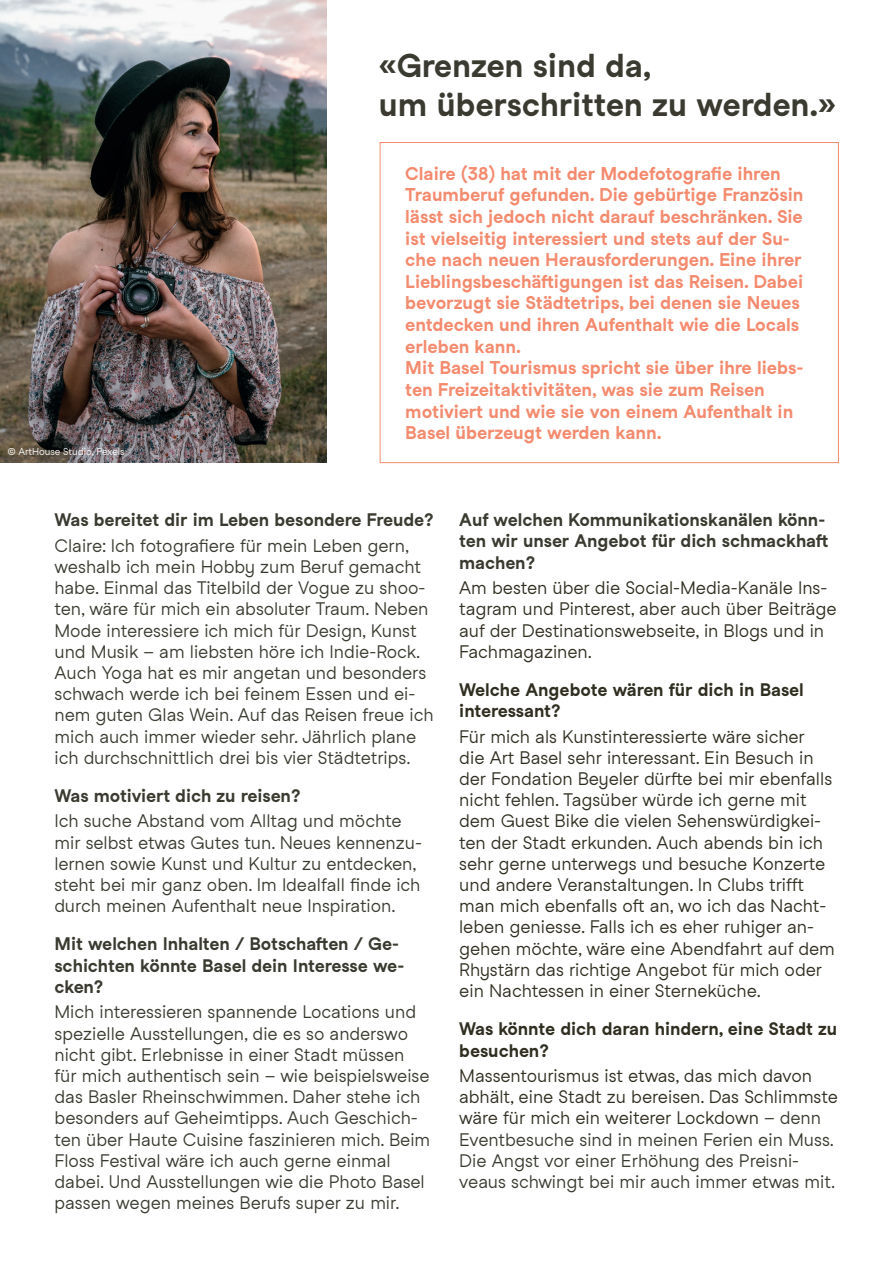
<style>
.page{position:relative;width:893px;height:1263px;background:#fff}
.page>*{position:absolute;margin:0;border:0;box-sizing:border-box;transform-origin:0 0}
.t1{font:700 32.25px/38.7px "Studio Feixen Sans";color:#3a3a30}
.t2{font:700 18px/21.6px "Studio Feixen Sans";color:#f48a6e}
.t3{font:17.7px/21.1px "Studio Feixen Sans";color:#3a3a30}
.t4{font:17.7px/21.1px "Studio Feixen Sans";color:#302e20}
.t5{font:700 17.7px/21.1px "Studio Feixen Sans";color:#3a3a30}
.t6{font:700 17.7px/21.1px "Studio Feixen Sans";color:#302e20}
.t7{font:9.75px "Studio Feixen Sans";color:#fff}
.s1{color:#302e20}
</style>
<div class="page">
<img style="left:0;top:0;width:327px;height:462px">
<div style="left:380px;top:142px;width:459px;height:321px;border:1px solid #f48a6d"></div>
<h1 class="t1" style="left:379px;top:47px;width:459px">«Grenzen sind da,<br>um überschritten zu werden.»</h1>
<p class="t7" style="left:8px;top:446px;width:118px">© ArtHouse Studio, Pexels</p>
<p class="t2" style="left:405px;top:163px;width:400px">Claire (38) hat mit der Modefotografie ihren Traumberuf gefunden. Die gebürtige Französin lässt sich jedoch nicht darauf beschränken. Sie ist vielseitig interessiert und stets auf der Su&shy;che nach neuen Herausforderungen. Eine ihrer Lieblingsbeschäftigungen ist das Reisen. Dabei bevorzugt sie Städtetrips, bei denen sie Neues entdecken und ihren Aufenthalt wie die Locals erleben kann.<br>Mit Basel Tourismus spricht sie über ihre liebs&shy;ten Freizeitaktivitäten, was sie zum Reisen motiviert und wie sie von einem Aufenthalt in Basel überzeugt werden kann.</p>
<p class="t5" style="left:54px;top:509px;width:381px">Was bereitet dir im Leben besondere Freude?</p>
<p class="t3" style="left:54px;top:535px;width:381px">Claire: Ich fotografiere für mein Leben gern, weshalb ich mein Hobby zum Beruf gemacht habe. Einmal das Titelbild der Vogue zu shoo&shy;ten, wäre für mich ein absoluter Traum. Neben Mode interessiere ich mich für Design, Kunst und Musik – am liebsten höre ich Indie-Rock.<br>Auch Yoga hat es mir angetan und besonders schwach werde ich bei feinem Essen und ei&shy;nem guten Glas Wein. Auf das Reisen freue ich mich auch immer wieder sehr. Jährlich plane ich durchschnittlich drei bis vier Städtetrips.</p>
<p class="t5" style="left:54px;top:785px;width:247px">Was motiviert dich zu reisen?</p>
<p class="t3" style="left:54px;top:811px;width:369px">Ich suche Abstand vom Alltag und möchte mir selbst etwas Gutes tun. Neues kennenzu&shy;lernen sowie Kunst und Kultur zu entdecken, steht bei mir ganz oben. Im Idealfall finde ich durch meinen Aufenthalt neue Inspiration.</p>
<p class="t5" style="left:54px;top:934px;width:351px">Mit welchen Inhalten / Botschaften / Ge&shy;schichten könnte Basel dein Interesse we&shy;cken?</p>
<p class="t3" style="left:54px;top:1002px;width:377px">Mich interessieren spannende Locations und spezielle Ausstellungen, die es so anderswo nicht gibt. Erlebnisse in einer Stadt müssen für mich authentisch sein – wie beispielsweise das Basler Rheinschwimmen. Daher stehe ich besonders auf Geheimtipps. Auch Geschich&shy;ten über Haute Cuisine faszinieren mich. Beim Floss Festival wäre ich auch gerne einmal dabei. Und Ausstellungen wie die Photo Basel passen wegen meines Berufs super zu mir.</p>
<p class="t5" style="left:459px;top:509px;width:371px">Auf welchen Kommunikationskanälen könn&shy;ten wir unser Angebot für dich schmackhaft machen?</p>
<p class="t4" style="left:459px;top:578px;width:379px">Am besten über die Social-Media-Kanäle Ins&shy;tagram und Pinterest, aber auch über Beiträge auf der Destinationswebseite, in Blogs und in Fachmagazinen.</p>
<p class="t6" style="left:459px;top:679px;width:346px">Welche Angebote wären für dich in Basel interessant?</p>
<p class="t4" style="left:459px;top:726px;width:377px">Für mich als Kunstinteressierte wäre sicher<br>die Art Basel sehr interessant. Ein Besuch in der Fondation Beyeler dürfte bei mir ebenfalls nicht fehlen. Tagsüber würde ich gerne mit dem Guest Bike die vielen Sehenswürdigkei&shy;ten der Stadt erkunden. Auch abends bin ich sehr gerne unterwegs und besuche Konzerte und andere Veranstaltungen. In Clubs trifft man mich ebenfalls oft an, wo ich das Nacht&shy;leben geniesse. Falls ich es eher ruhiger an&shy;gehen möchte, wäre eine Abendfahrt auf dem Rhystärn das richtige Angebot für mich oder ein Nachtessen in einer Sterneküche.</p>
<p class="t6" style="left:459px;top:1018px;width:380px">Was könnte dich daran hindern, eine Stadt zu besuchen?</p>
<p class="t3" style="left:459px;top:1065px;width:380px"><span class="s1">Massentourismus ist etwas, das mich davon abhält, eine Stadt zu bereisen. Das Schlimmste wäre für mich ein weiterer Lockdown</span> – denn Eventbesuche sind in meinen Ferien ein Muss.<br>Die Angst vor einer Erhöhung des Preisni&shy;veaus schwingt bei mir auch immer etwas mit.</p>
</div>
